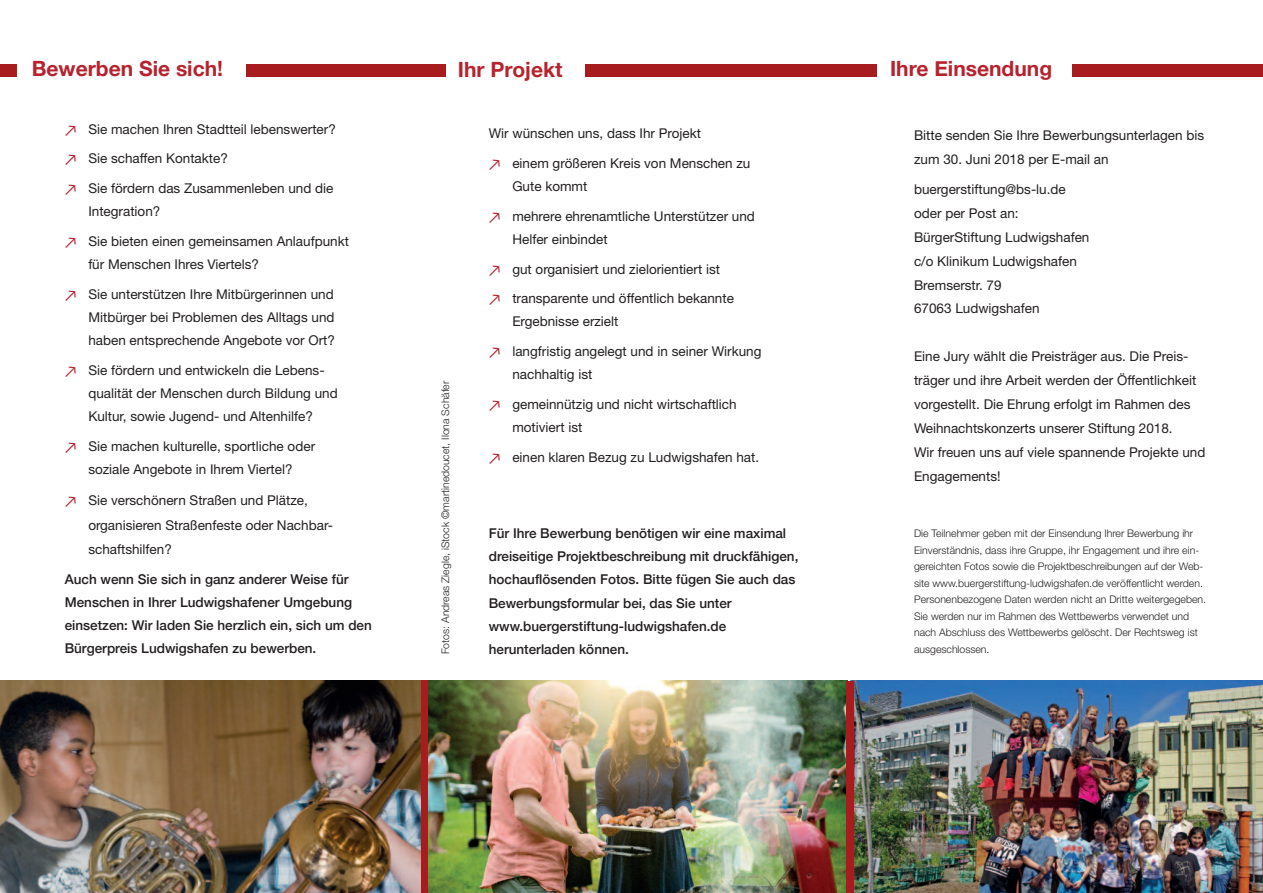
<style>
.page{position:relative;width:1263px;height:893px;background:#fff}
.page>*{position:absolute;margin:0;border:0;box-sizing:border-box;transform-origin:0 0}
.t1{font:700 21px "Helvetica Neue";color:#b7222d}
.t2{font:13.5px/29.7px "Helvetica Neue";color:#231f20}
.t3{font:500 13.5px/23.2px "Helvetica Neue";color:#231f20}
.t4{font:300 10.5px/16.5px "Helvetica Neue";color:#231f20}
.s1{font-family:"Novel Sans Pro";color:#b7222d}
</style>
<div class="page">
<img style="left:0;top:680px;width:422px;height:213px">
<img style="left:428px;top:680px;width:420px;height:213px">
<img style="left:854px;top:681px;width:409px;height:212px">
<div style="left:246px;top:64px;width:200px;height:13px;background:#a61c1f"></div>
<div style="left:422px;top:680px;width:6px;height:213px;background:#a61c1f"></div>
<div style="left:846px;top:681px;width:8px;height:212px;background:#a61c1f"></div>
<div style="left:585px;top:64px;width:291px;height:13px;background:#a61c1f"></div>
<div style="left:1072px;top:64px;width:191px;height:13px;background:#a61c1f"></div>
<div style="left:0;top:64px;width:17px;height:13px;background:#a61c1f"></div>
<h1 class="t1" style="left:32px;top:55px;width:193px">Bewerben sie sich!</h1>
<h1 class="t1" style="left:458px;top:56px;width:106px">ihr Projekt</h1>
<h1 class="t1" style="left:890px;top:56px;width:164px">ihre einsendung</h1>
<p class="t2" style="left:65px;top:114px;width:273px"><span class="s1">↗</span> Sie machen Ihren Stadtteil lebenswerter? <span class="s1">↗</span> Sie schaffen Kontakte?<br><span class="s1">↗</span> Sie fördern das Zusammenleben und die</p>
<p class="t2" style="left:65px;top:196px;width:286px;text-indent:24px">Integration?<br><span class="s1">↗</span> Sie bieten einen gemeinsamen Anlaufpunkt</p>
<p class="t2" style="left:65px;top:249px;width:271px;text-indent:24px">für Menschen Ihres Viertels?<br><span class="s1">↗</span> Sie unterstützen Ihre Mitbürgerinnen und</p>
<p class="t2" style="left:88px;top:305px;width:248px;line-height:23.2px">Mitbürger bei Problemen des Alltags und haben entsprechende Angebote vor Ort?</p>
<p class="t2" style="left:88px;top:358px;width:251px;line-height:23.2px;text-indent:-24px"><span class="s1">↗</span> Sie fördern und entwickeln die Lebens&shy;qualität der Menschen durch Bildung und<br>Kultur, sowie Jugend- und Altenhilfe?</p>
<p class="t2" style="left:65px;top:434px;width:252px;line-height:23.2px;text-align:center"><span class="s1">↗</span> Sie machen kulturelle, sportliche oder soziale Angebote in Ihrem Viertel?</p>
<p class="t2" style="left:88px;top:488px;width:246px;line-height:24.5px;text-indent:-24px"><span class="s1">↗</span> Sie verschönern Straßen und Plätze, organisieren Straßenfeste oder Nachbar&shy;schaftshilfen?</p>
<p class="t3" style="left:65px;top:567px;width:309px">Auch wenn Sie sich in ganz anderer Weise für Menschen in Ihrer Ludwigshafener Umgebung einsetzen: Wir laden Sie herzlich ein, sich um den Bürgerpreis Ludwigshafen zu bewerben.</p>
<p class="t4" style="left:437px;top:654px;width:275px;rotate:-90deg">Fotos: Andreas Ziegle, iStock ©martinedoucet, Ilona Schäfer</p>
<p class="t2" style="left:489px;top:118px;width:263px">Wir wünschen uns, dass Ihr Projekt<br><span class="s1">↗</span> einem größeren Kreis von Menschen zu</p>
<p class="t2" style="left:489px;top:171px;width:268px;text-indent:24px">Gute kommt<br><span class="s1">↗</span> mehrere ehrenamtliche Unterstützer und</p>
<p class="t2" style="left:489px;top:224px;width:247px;text-indent:24px">Helfer einbindet<br><span class="s1">↗</span> gut organisiert und zielorientiert ist <span class="s1">↗</span> transparente und öffentlich bekannte</p>
<p class="t2" style="left:489px;top:307px;width:274px;text-indent:24px">Ergebnisse erzielt<br><span class="s1">↗</span> langfristig angelegt und in seiner Wirkung</p>
<p class="t2" style="left:489px;top:359px;width:249px;text-indent:24px">nachhaltig ist<br><span class="s1">↗</span> gemeinnützig und nicht wirtschaftlich</p>
<p class="t2" style="left:489px;top:412px;width:272px;text-indent:24px">motiviert ist<br><span class="s1">↗</span> einen klaren Bezug zu Ludwigshafen hat.</p>
<p class="t3" style="left:489px;top:521px;width:311px">Für Ihre Bewerbung benötigen wir eine maximal dreiseitige Projektbeschreibung mit druckfähigen, hochauflösenden Fotos. Bitte fügen Sie auch das Bewerbungsformular bei, das Sie unter www.buergerstiftung-ludwigshafen.de herunterladen können.</p>
<p class="t2" style="left:914px;top:123px;width:292px;line-height:24px">Bitte senden Sie Ihre Bewerbungsunterlagen bis zum 30. Juni 2018 per E-mail an</p>
<p class="t2" style="left:914px;top:177px;width:177px;line-height:23.9px">buergerstiftung@bs-lu.de oder per Post an:<br>BürgerStiftung Ludwigshafen c/o Klinikum Ludwigshafen<br>Bremserstr. 79<br>67063 Ludwigshafen</p>
<p class="t2" style="left:914px;top:344px;width:293px;line-height:24px">Eine Jury wählt die Preisträger aus. Die Preis&shy;träger und ihre Arbeit werden der Öffentlichkeit vorgestellt. Die Ehrung erfolgt im Rahmen des Weihnachtskonzerts unserer Stiftung 2018.<br>Wir freuen uns auf viele spannende Projekte und Engagements!</p>
<p class="t4" style="left:914px;top:525px;width:293px">Die Teilnehmer geben mit der Einsendung Ihrer Bewerbung ihr Einverständnis, dass ihre Gruppe, ihr Engagement und ihre ein&shy;gereichten Fotos sowie die Projektbeschreibungen auf der Web&shy;site www.buergerstiftung-ludwigshafen.de veröffentlicht werden.<br>Personenbezogene Daten werden nicht an Dritte weitergegeben.<br>Sie werden nur im Rahmen des Wettbewerbs verwendet und nach Abschluss des Wettbewerbs gelöscht. Der Rechtsweg ist ausgeschlossen.</p>
</div>
